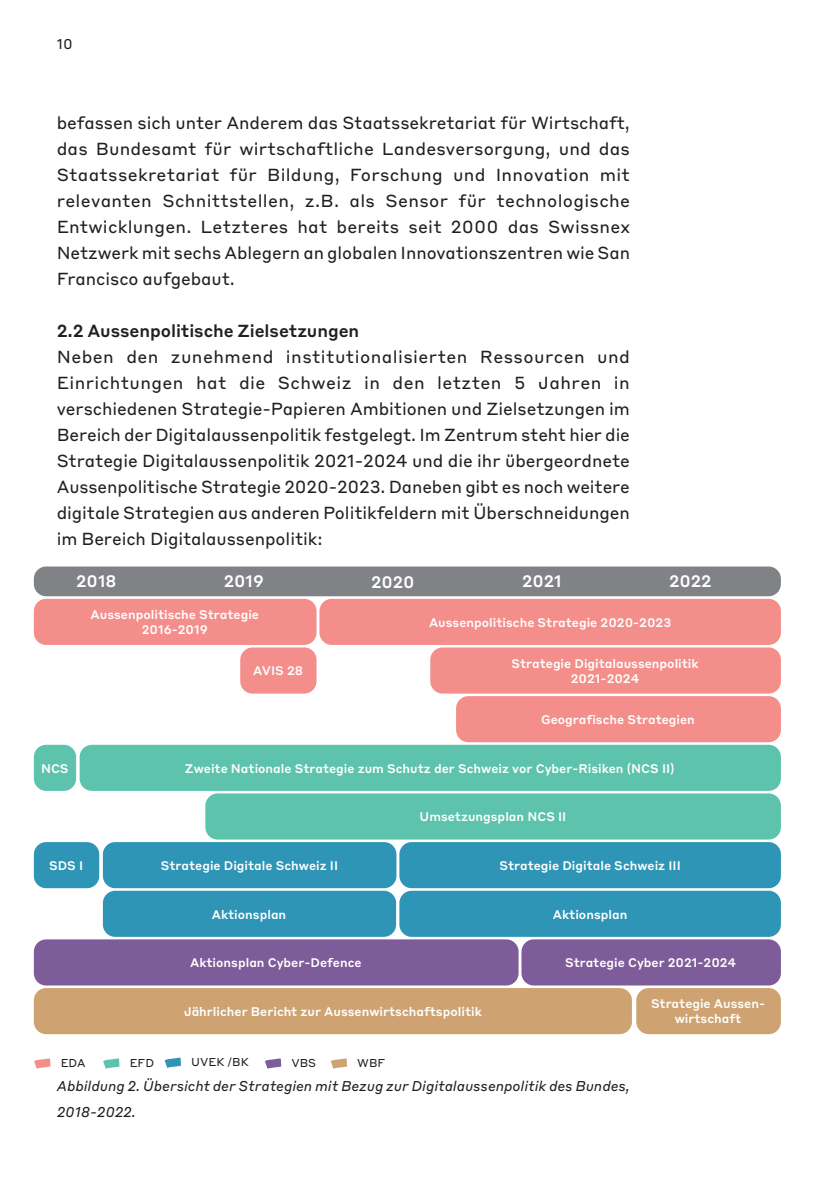
<style>
.page{position:relative;width:840px;height:1191px;background:#fff}
.page>*{position:absolute;margin:0;border:0;box-sizing:border-box;transform-origin:0 0}
.Lauftext_Einspalter{font:17.2px/26px "Styrene B";letter-spacing:-.005em;color:#231f20;text-align:justify}
.Lauftext_Zwischentit{font:500 17.2px "Styrene B";letter-spacing:-.005em;color:#231f20}
.t1{font:500 16.4px "Styrene B";color:#fff}
.Lauftext_Einspalter-2{font:italic 14px/26px "Styrene B";letter-spacing:-.005em;color:#231f20}
.t2{font:14px "Styrene B";color:#231f20}
.t3{font:500 12.2px/14.8px "Styrene B";color:#fff;text-align:center}
.t4{font:11.2px "Styrene B";color:#231f20}
</style>
<div class="page">
<div style="left:34px;top:566px;width:746px;height:30px;background:#808285;border-radius:12px"></div>
<div style="left:34px;top:599px;width:282px;height:46px;background:#f48e8b;border-radius:12px"></div>
<div style="left:319px;top:599px;width:461px;height:46px;background:#f48e8b;border-radius:12px"></div>
<div style="left:430px;top:647px;width:350px;height:46px;background:#f48e8b;border-radius:12px"></div>
<div style="left:456px;top:696px;width:324px;height:46px;background:#f48e8b;border-radius:12px"></div>
<div style="left:80px;top:745px;width:700px;height:46px;background:#5dc3ad;border-radius:12px"></div>
<div style="left:205px;top:793px;width:575px;height:46px;background:#5dc3ad;border-radius:12px"></div>
<div style="left:399px;top:842px;width:381px;height:46px;background:#2e95b7;border-radius:12px"></div>
<div style="left:399px;top:890px;width:381px;height:47px;background:#2e95b7;border-radius:12px"></div>
<div style="left:521px;top:939px;width:259px;height:46px;background:#7e5b99;border-radius:12px"></div>
<div style="left:636px;top:988px;width:144px;height:46px;background:#cea371;border-radius:12px"></div>
<div style="left:240px;top:647px;width:76px;height:46px;background:#f48e8b;border-radius:12px"></div>
<div style="left:34px;top:745px;width:42px;height:46px;background:#5dc3ad;border-radius:12px"></div>
<div style="left:103px;top:842px;width:293px;height:46px;background:#2e95b7;border-radius:12px"></div>
<div style="left:34px;top:842px;width:65px;height:46px;background:#2e95b7;border-radius:12px"></div>
<div style="left:103px;top:890px;width:293px;height:47px;background:#2e95b7;border-radius:12px"></div>
<div style="left:34px;top:939px;width:484px;height:46px;background:#7e5b99;border-radius:12px"></div>
<div style="left:34px;top:988px;width:597px;height:46px;background:#cea371;border-radius:12px"></div>
<svg style="left:34px;top:1058px;width:17px;height:11px"></svg>
<svg style="left:103px;top:1058px;width:17px;height:11px"></svg>
<svg style="left:164px;top:1057px;width:17px;height:11px"></svg>
<svg style="left:265px;top:1058px;width:17px;height:11px"></svg>
<svg style="left:330px;top:1058px;width:17px;height:11px"></svg>
<p class="t2" style="left:57px;top:32px;width:18px">10</p>
<p class="Lauftext_Einspalter" style="left:57px;top:108px;width:574px">befassen sich unter Anderem das Staatssekretariat für Wirtschaft, das Bundesamt für wirtschaftliche Landesversorgung, und das Staatssekretariat für Bildung, Forschung und Innovation mit relevanten Schnittstellen, z.B. als Sensor für technologische Entwicklungen. Letzteres hat bereits seit 2000 das Swissnex Netzwerk mit sechs Ablegern an globalen Innovationszentren wie San Francisco aufgebaut.</p>
<p class="Lauftext_Zwischentit" style="left:57px;top:316px;width:304px">2.2 Aussenpolitische Zielsetzungen</p>
<p class="Lauftext_Einspalter" style="left:57px;top:342px;width:574px">Neben den zunehmend institutionalisierten Ressourcen und Einrichtungen hat die Schweiz in den letzten 5 Jahren in verschiedenen Strategie-Papieren Ambitionen und Zielsetzungen im Bereich der Digitalaussenpolitik festgelegt. Im Zentrum steht hier die Strategie Digitalaussenpolitik 2021-2024 und die ihr übergeordnete Aussenpolitische Strategie 2020-2023. Daneben gibt es noch weitere digitale Strategien aus anderen Politikfeldern mit Überschneidungen im Bereich Digitalaussenpolitik:</p>
<p class="t1" style="left:76px;top:567px;width:42px">2018</p>
<p class="t1" style="left:224px;top:567px;width:42px">2019</p>
<p class="t1" style="left:371px;top:568px;width:45px">2020</p>
<p class="t1" style="left:522px;top:567px;width:41px">2021</p>
<p class="t1" style="left:668px;top:567px;width:44px">2022</p>
<p class="t3" style="left:91px;top:606px;width:170px">Aussenpolitische Strategie<br>2016-2019</p>
<p class="t3" style="left:429px;top:614px;width:244px">Aussenpolitische Strategie 2020-2023</p>
<p class="t3" style="left:511px;top:655px;width:188px">Strategie Digitalaussenpolitik<br>2021-2024</p>
<p class="t3" style="left:541px;top:711px;width:155px">Geografische Strategien</p>
<p class="t3" style="left:185px;top:759px;width:491px">Zweite Nationale Strategie zum Schutz der Schweiz vor Cyber-Risiken (NCS II)</p>
<p class="t3" style="left:419px;top:808px;width:148px">Umsetzungsplan NCS II</p>
<p class="t3" style="left:499px;top:857px;width:183px">Strategie Digitale Schweiz III</p>
<p class="t3" style="left:552px;top:905px;width:76px">Aktionsplan</p>
<p class="t3" style="left:564px;top:954px;width:173px">Strategie Cyber 2021-2024</p>
<p class="t3" style="left:650px;top:995px;width:116px">Strategie Aussen&shy;wirtschaft</p>
<p class="t3" style="left:253px;top:662px;width:51px">AVIS 28</p>
<p class="t3" style="left:41px;top:759px;width:29px">NCS</p>
<p class="t3" style="left:49px;top:857px;width:36px">SDS I</p>
<p class="t3" style="left:161px;top:857px;width:179px">Strategie Digitale Schweiz II</p>
<p class="t3" style="left:212px;top:905px;width:76px">Aktionsplan</p>
<p class="t3" style="left:190px;top:954px;width:173px">Aktionsplan Cyber-Defence</p>
<p class="t3" style="left:183px;top:1003px;width:299px">Jährlicher Bericht zur Aussenwirtschaftspolitik</p>
<p class="t4" style="left:61px;top:1053px;width:26px">EDA</p>
<p class="t4" style="left:130px;top:1053px;width:26px">EFD</p>
<p class="t4" style="left:191px;top:1052px;width:59px">UVEK /BK</p>
<p class="t4" style="left:291px;top:1053px;width:26px">VBS</p>
<p class="t4" style="left:357px;top:1053px;width:29px">WBF</p>
<p class="Lauftext_Einspalter-2" style="left:57px;top:1072px;width:574px">Abbildung 2. Übersicht der Strategien mit Bezug zur Digitalaussenpolitik des Bundes,<br>2018-2022.</p>
</div>
